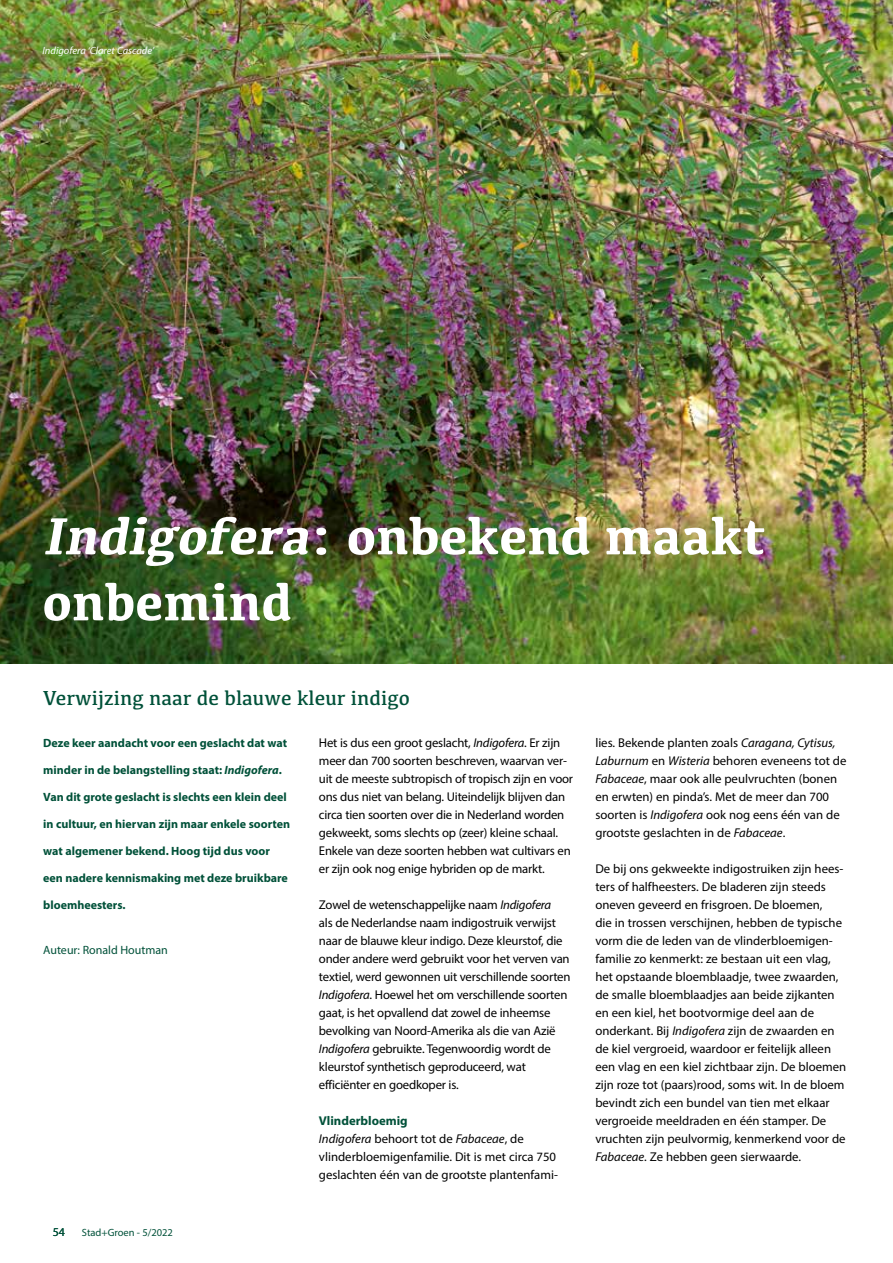
<style>
.page{position:relative;width:893px;height:1263px;background:#fff}
.page>*{position:absolute;margin:0;border:0;box-sizing:border-box;transform-origin:0 0}
.t1{font:700 54px/66px "Kefa";color:#fff}
.t2{font:21px "Kefa";color:#005139}
.t3{font:12.75px/18px "Myriad Pro";letter-spacing:-.005em;color:#000}
.t4{font:700 12px "Myriad Pro";color:#005139}
.t5{font:12px "Myriad Pro";color:#005139}
.t6{font:italic 10.5px "Myriad Pro";color:#fff}
.t7{font:10.5px "Myriad Pro";color:#005139}
.s1{font-style:italic}
.s2{font-weight:700;color:#005139}
</style>
<div class="page">
<img style="left:0;top:0;width:893px;height:663px">
<p class="t6" style="left:43px;top:44px;width:113px">Indigofera ‘Claret Cascade’</p>
<h1 class="t1" style="left:43px;top:500px;width:724px"><span class="s1">Indigofera</span>: onbekend maakt onbemind</h1>
<h2 class="t2" style="left:43px;top:685px;width:368px">Verwijzing naar de blauwe kleur indigo</h2>
<p class="t4" style="left:43px;top:735px;width:245px">Deze keer aandacht voor een geslacht dat wat</p>
<p class="t4" style="left:43px;top:762px;width:240px">minder in de belangstelling staat: <span class="s1">Indigofera</span>.</p>
<p class="t4" style="left:43px;top:789px;width:245px">Van dit grote geslacht is slechts een klein deel</p>
<p class="t4" style="left:43px;top:816px;width:249px">in cultuur, en hiervan zijn maar enkele soorten</p>
<p class="t4" style="left:43px;top:843px;width:228px">wat algemener bekend. Hoog tijd dus voor</p>
<p class="t4" style="left:43px;top:870px;width:246px">een nadere kennismaking met deze bruikbare</p>
<p class="t4" style="left:43px;top:897px;width:84px">bloemheesters.</p>
<p class="t5" style="left:43px;top:943px;width:126px">Auteur: Ronald Houtman</p>
<p class="t3" style="left:319px;top:734px;width:256px">Het is dus een groot geslacht, <span class="s1">Indigofera</span>. Er zijn meer dan 700 soorten beschreven, waarvan ver&shy;uit de meeste subtropisch of tropisch zijn en voor ons dus niet van belang. Uiteindelijk blijven dan circa tien soorten over die in Nederland worden gekweekt, soms slechts op (zeer) kleine schaal.<br>Enkele van deze soorten hebben wat cultivars en er zijn ook nog enige hybriden op de markt.</p>
<p class="t3" style="left:319px;top:896px;width:253px">Zowel de wetenschappelijke naam <span class="s1">Indigofera<br></span>als de Nederlandse naam indigostruik verwijst naar de blauwe kleur indigo. Deze kleurstof, die onder andere werd gebruikt voor het verven van textiel, werd gewonnen uit verschillende soorten <span class="s1">Indigofera</span>. Hoewel het om verschillende soorten gaat, is het opvallend dat zowel de inheemse bevolking van Noord-Amerika als die van Azië <span class="s1">Indigofera</span> gebruikte. Tegenwoordig wordt de kleurstof synthetisch geproduceerd, wat efficiënter en goedkoper is.</p>
<p class="t3" style="left:319px;top:1112px;width:240px"><span class="s2">Vlinderbloemig<br></span><span class="s1">Indigofera</span> behoort tot de <span class="s1">Fabaceae</span>, de vlinderbloemigenfamilie. Dit is met circa 750 geslachten één van de grootste plantenfami-</p>
<p class="t5" style="left:53px;top:1224px;width:14px">54</p>
<p class="t7" style="left:82px;top:1226px;width:93px">Stad+Groen - 5/2022</p>
<p class="t3" style="left:595px;top:734px;width:253px">lies. Bekende planten zoals <span class="s1">Caragana, Cytisus, Laburnum</span> en <span class="s1">Wisteria</span> behoren eveneens tot de <span class="s1">Fabaceae</span>, maar ook alle peulvruchten (bonen en erwten) en pinda’s. Met de meer dan 700 soorten is <span class="s1">Indigofera</span> ook nog eens één van de grootste geslachten in de <span class="s1">Fabaceae</span>.</p>
<p class="t3" style="left:595px;top:860px;width:252px">De bij ons gekweekte indigostruiken zijn hees&shy;ters of halfheesters. De bladeren zijn steeds oneven geveerd en frisgroen. De bloemen,<br>die in trossen verschijnen, hebben de typische vorm die de leden van de vlinderbloemigen&shy;familie zo kenmerkt: ze bestaan uit een vlag, het opstaande bloemblaadje, twee zwaarden, de smalle bloemblaadjes aan beide zijkanten en een kiel, het bootvormige deel aan de onderkant. Bij <span class="s1">Indigofera</span> zijn de zwaarden en de kiel vergroeid, waardoor er feitelijk alleen een vlag en een kiel zichtbaar zijn. De bloemen zijn roze tot (paars)rood, soms wit. In de bloem bevindt zich een bundel van tien met elkaar vergroeide meeldraden en één stamper. De vruchten zijn peulvormig, kenmerkend voor de <span class="s1">Fabaceae</span>. Ze hebben geen sierwaarde.</p>
</div>
